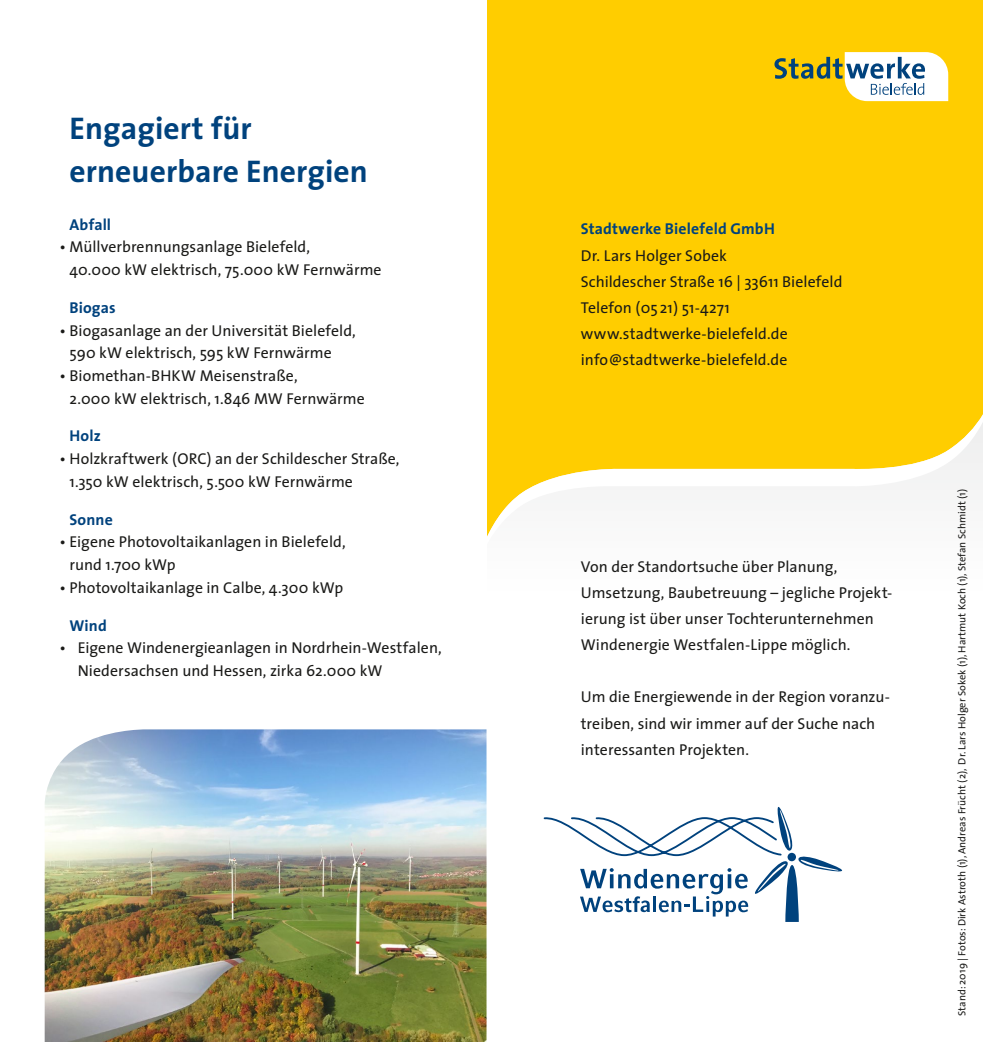
<style>
.page{position:relative;width:983px;height:1042px;background:#fff}
.page>*{position:absolute;margin:0;border:0;box-sizing:border-box;transform-origin:0 0}
.t1{font:700 31.5px/43.4px "The Sans";letter-spacing:.005em;color:#00427d}
.t2{font:15.75px/26.1px "The Sans";letter-spacing:.005em;color:#1a1a18}
.t3{font:700 15.75px "The Sans";letter-spacing:.01em;color:#00427d}
.t4{font:10.5px "The Sans";letter-spacing:.005em;color:#1a1a18}
</style>
<div class="page">
<div style="left:487px;top:0;width:495px;height:414px;background:#ffcd00"></div>
<svg style="left:982px;top:0;width:1px;height:490px"></svg>
<svg style="left:774px;top:52px;width:173px;height:49px"></svg>
<svg style="left:486px;top:414px;width:496px;height:628px"></svg>
<svg style="left:542px;top:806px;width:300px;height:116px"></svg>
<img style="left:45px;top:729px;width:441px;height:313px">
<h1 class="t1" style="left:69px;top:106px;width:300px">Engagiert für erneuerbare Energien</h1>
<p class="t3" style="left:69px;top:211px;width:43px">Abfall</p>
<p class="t2" style="left:69px;top:235px;width:313px;line-height:22.8px;text-indent:-10px">• Müllverbrennungsanlage Bielefeld,<br>40.000 kW elektrisch, 75.000 kW Fernwärme</p>
<p class="t3" style="left:69px;top:294px;width:48px">Biogas</p>
<p class="t2" style="left:69px;top:318px;width:288px;line-height:22.8px;text-indent:-10px">• Biogasanlage an der Universität Bielefeld,<br>590 kW elektrisch, 595 kW Fernwärme</p>
<p class="t2" style="left:69px;top:364px;width:297px;line-height:22.8px;text-indent:-10px">• Biomethan-BHKW Meisenstraße,<br>2.000 kW elektrisch, 1.846 MW Fernwärme</p>
<p class="t3" style="left:69px;top:423px;width:33px">Holz</p>
<p class="t2" style="left:69px;top:447px;width:331px;line-height:22.8px;text-indent:-10px">• Holzkraftwerk (ORC) an der Schildescher Straße,<br>1.350 kW elektrisch, 5.500 kW Fernwärme</p>
<p class="t3" style="left:69px;top:506px;width:45px">Sonne</p>
<p class="t2" style="left:69px;top:530px;width:277px;line-height:22.8px;text-indent:-10px">• Eigene Photovoltaikanlagen in Bielefeld, rund 1.700 kWp</p>
<p class="t2" style="left:60px;top:574px;width:285px">• Photovoltaikanlage in Calbe, 4.300 kWp</p>
<p class="t3" style="left:69px;top:612px;width:39px">Wind</p>
<p class="t2" style="left:78px;top:636px;width:365px;line-height:22.8px;text-indent:-18px">• Eigene Windenergieanlagen in Nordrhein-Westfalen,<br>Niedersachsen und Hessen, zirka 62.000 kW</p>
<p class="t3" style="left:580px;top:216px;width:195px">Stadtwerke Bielefeld GmbH</p>
<p class="t2" style="left:580px;top:242px;width:263px">Dr. Lars Holger Sobek<br>Schildescher Straße 16 | 33611 Bielefeld<br>Telefon (05 21) 51-4271 www.stadtwerke-bielefeld.de info@stadtwerke-bielefeld.de</p>
<p class="t2" style="left:580px;top:553px;width:313px">Von der Standortsuche über Planung, Umsetzung, Baubetreuung – jegliche Projekt&shy;ierung ist über unser Tochterunternehmen Windenergie Westfalen-Lippe möglich.</p>
<p class="t2" style="left:580px;top:683px;width:310px">Um die Energiewende in der Region voranzu&shy;treiben, sind wir immer auf der Suche nach interessanten Projekten.</p>
<p class="t4" style="left:953px;top:1016px;width:528px;rotate:-90deg">Stand: 2019 | Fotos: Dirk Astroth (1), Andreas Frücht (2), Dr. Lars Holger Sokek (1), Hartmut Koch (1), Stefan Schmidt (1)</p>
</div>
